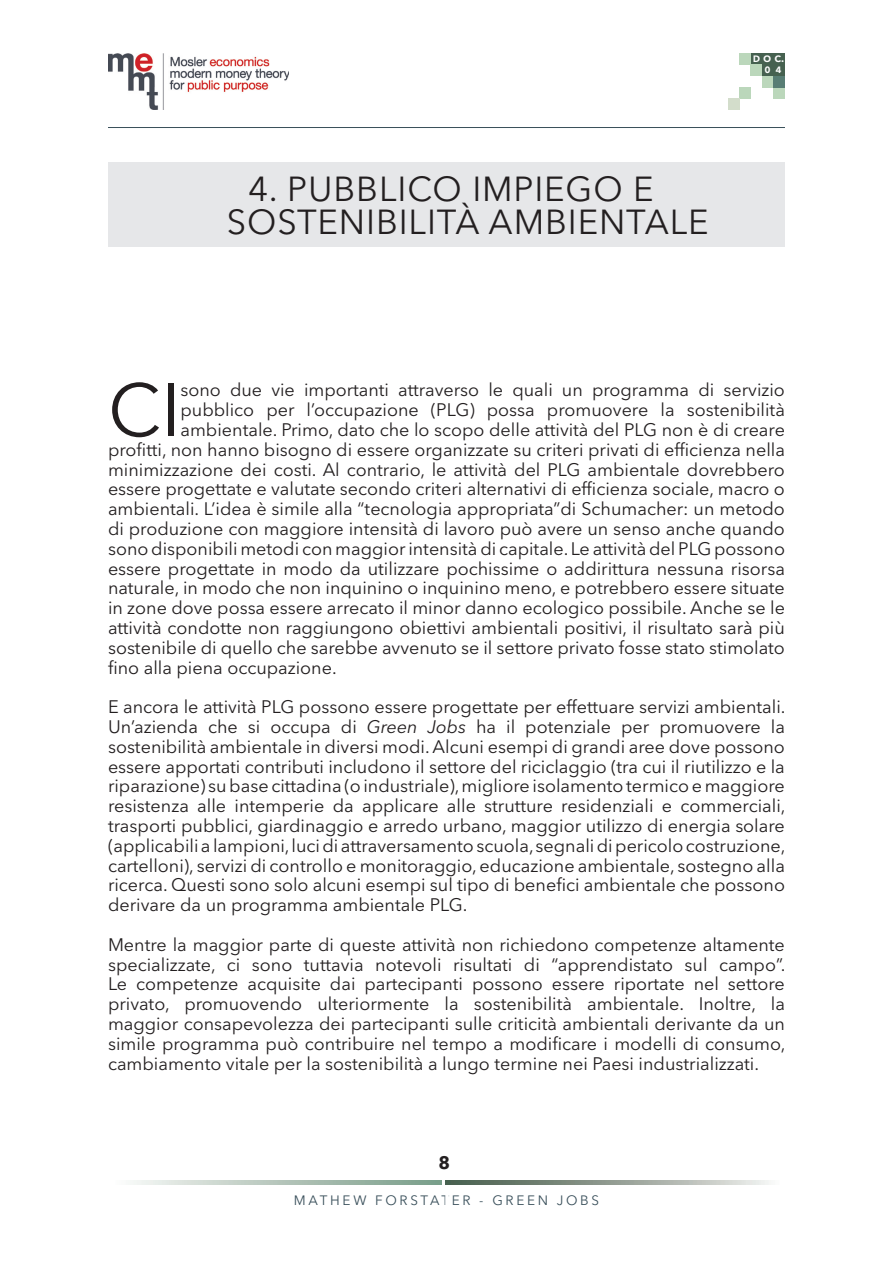
<style>
.page{position:relative;width:893px;height:1263px;background:#fff}
.page>*{position:absolute;margin:0;border:0;box-sizing:border-box;transform-origin:0 0}
.t1{font:73.95px "Avenir Next LT Pro";color:#231f20}
.t2{font:34.5px/33px "Avenir Next LT Pro";letter-spacing:.025em;color:#231f20}
.t3{font:18px/19.8px "Avenir Next LT Pro";color:#231f20;text-align:justify}
.t4{font:700 18px "Avenir Next LT Pro";color:#231f20}
.t5{font:13.5px "Avenir Next LT Pro";letter-spacing:.2em;color:#394f5a}
.t6{font:600 12px/10.8px "Avenir Next LT Pro";color:#fff;text-align:right}
.s1{font-style:italic}
</style>
<div class="page">
<div style="left:762px;top:53px;width:23px;height:23px;background:#466150"></div>
<div style="left:751px;top:53px;width:11px;height:12px;background:#466150"></div>
<div style="left:762px;top:76px;width:11px;height:11px;background:#bbd7bb"></div>
<div style="left:751px;top:65px;width:11px;height:11px;background:#bbd7bb"></div>
<div style="left:773px;top:87px;width:12px;height:12px;background:#bbd7bb"></div>
<div style="left:773px;top:76px;width:12px;height:11px;background:#587d74"></div>
<div style="left:739px;top:53px;width:12px;height:12px;background:#bbd7bb"></div>
<div style="left:739px;top:87px;width:12px;height:12px;background:#bbd7bb"></div>
<div style="left:728px;top:99px;width:11px;height:11px;background:#d3ddcb"></div>
<img style="left:108px;top:53px;width:181px;height:57px">
<hr style="left:108px;top:127px;width:677px;height:1px;background:#394f5a">
<svg style="left:133px;top:1180px;width:308px;height:4px"></svg>
<svg style="left:445px;top:1180px;width:324px;height:4px"></svg>
<div style="left:108px;top:162px;width:677px;height:85px;background:#e6e7e9"></div>
<h2 class="t2" style="left:227px;top:172px;width:483px;text-indent:21px">4. PUBBLICO IMPIEGO E<br>SOSTENIBILITÀ AMBIENTALE</h2>
<p class="t6" style="left:753px;top:53px;width:33px">doc.<br>0 4</p>
<h1 class="t1" style="left:108px;top:366px;width:74px">CI</h1>
<p class="t3" style="left:180px;top:380px;width:606px">sono due vie importanti attraverso le quali un programma di servizio</p>
<p class="t3" style="left:180px;top:400px;width:606px">pubblico per l’occupazione (PLG) possa promuovere la sostenibilità</p>
<p class="t3" style="left:180px;top:420px;width:606px">ambientale. Primo, dato che lo scopo delle attività del PLG non è di creare</p>
<p class="t3" style="left:108px;top:439px;width:678px">profitti, non hanno bisogno di essere organizzate su criteri privati di efficienza nella</p>
<p class="t3" style="left:108px;top:459px;width:678px">minimizzazione dei costi. Al contrario, le attività del PLG ambientale dovrebbero</p>
<p class="t3" style="left:108px;top:479px;width:678px">essere progettate e valutate secondo criteri alternativi di efficienza sociale, macro o</p>
<p class="t3" style="left:108px;top:499px;width:678px">ambientali. L’idea è simile alla “tecnologia appropriata”di Schumacher: un metodo</p>
<p class="t3" style="left:108px;top:519px;width:678px">di produzione con maggiore intensità di lavoro può avere un senso anche quando</p>
<p class="t3" style="left:108px;top:538px;width:678px">sono disponibili metodi con maggior intensità di capitale. Le attività del PLG possono</p>
<p class="t3" style="left:108px;top:558px;width:678px">essere progettate in modo da utilizzare pochissime o addirittura nessuna risorsa</p>
<p class="t3" style="left:108px;top:578px;width:678px">naturale, in modo che non inquinino o inquinino meno, e potrebbero essere situate</p>
<p class="t3" style="left:108px;top:598px;width:678px">in zone dove possa essere arrecato il minor danno ecologico possibile. Anche se le</p>
<p class="t3" style="left:108px;top:618px;width:678px">attività condotte non raggiungono obiettivi ambientali positivi, il risultato sarà più</p>
<p class="t3" style="left:108px;top:637px;width:678px">sostenibile di quello che sarebbe avvenuto se il settore privato fosse stato stimolato</p>
<p class="t3" style="left:108px;top:657px;width:230px">fino alla piena occupazione.</p>
<p class="t3" style="left:108px;top:697px;width:679px">E ancora le attività PLG possono essere progettate per effettuare servizi ambientali.<br>Un’azienda che si occupa di <span class="s1">Green Jobs</span> ha il potenziale per promuovere la sostenibilità ambientale in diversi modi. Alcuni esempi di grandi aree dove possono essere apportati contributi includono il settore del riciclaggio (tra cui il riutilizzo e la riparazione) su base cittadina (o industriale), migliore isolamento termico e maggiore resistenza alle intemperie da applicare alle strutture residenziali e commerciali, trasporti pubblici, giardinaggio e arredo urbano, maggior utilizzo di energia solare (applicabili a lampioni, luci di attraversamento scuola, segnali di pericolo costruzione, cartelloni), servizi di controllo e monitoraggio, educazione ambientale, sostegno alla ricerca. Questi sono solo alcuni esempi sul tipo di benefici ambientale che possono derivare da un programma ambientale PLG.</p>
<p class="t3" style="left:108px;top:934px;width:679px">Mentre la maggior parte di queste attività non richiedono competenze altamente specializzate, ci sono tuttavia notevoli risultati di “apprendistato sul campo”.<br>Le competenze acquisite dai partecipanti possono essere riportate nel settore privato, promuovendo ulteriormente la sostenibilità ambientale. Inoltre, la maggior consapevolezza dei partecipanti sulle criticità ambientali derivante da un simile programma può contribuire nel tempo a modificare i modelli di consumo, cambiamento vitale per la sostenibilità a lungo termine nei Paesi industrializzati.</p>
<p class="t4" style="left:438px;top:1151px;width:13px">8</p>
<p class="t5" style="left:294px;top:1192px;width:307px">MATHEW FORSTATER - GREEN JOBS</p>
</div>
